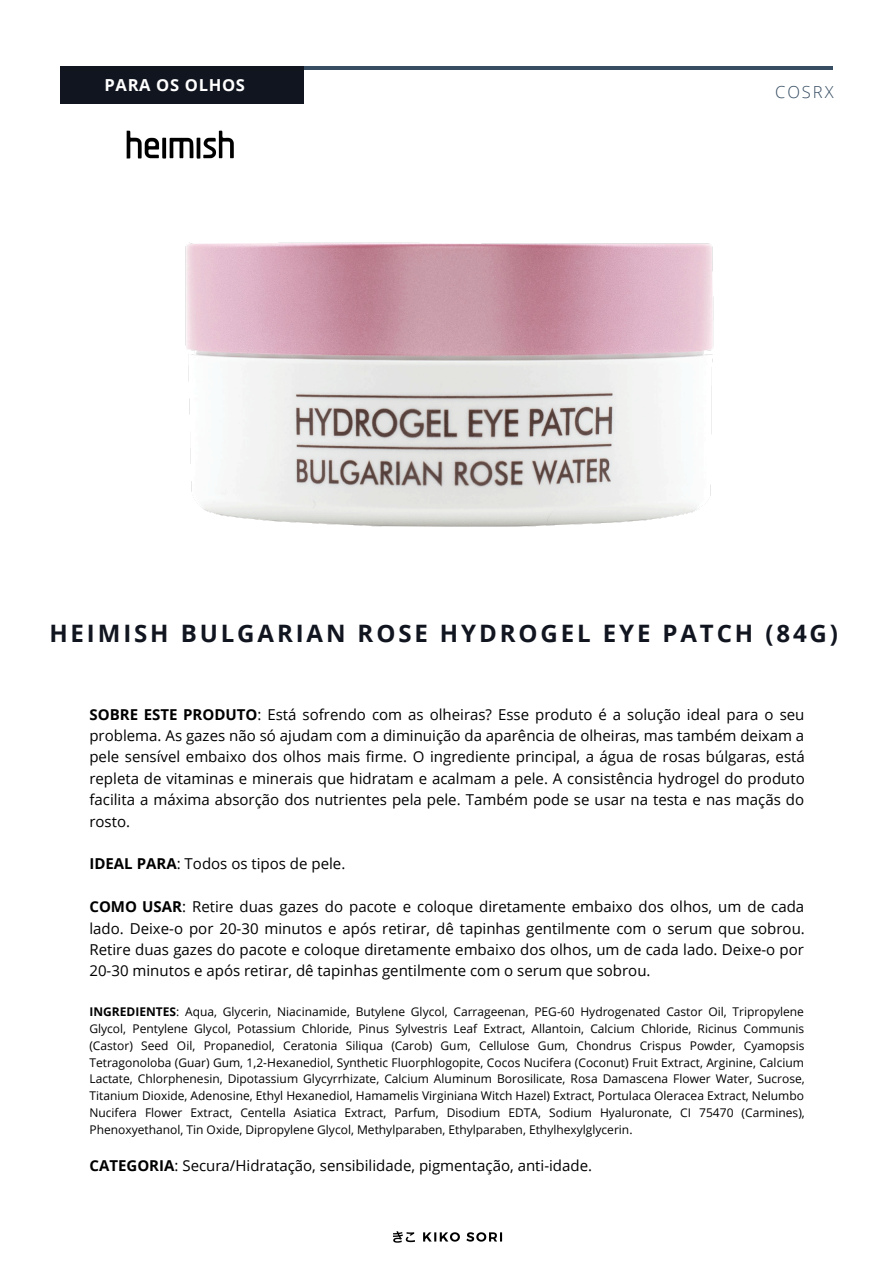
<style>
.page{position:relative;width:894px;height:1264px;background:#fff}
.page>*{position:absolute;margin:0;border:0;box-sizing:border-box;transform-origin:0 0}
.t1{font:700 24px "Open Sans";letter-spacing:.12em;color:#11151f}
.t2{font:700 16.5px "Open Sans";letter-spacing:.04em;color:#fff}
.t3{font:300 16.5px "Open Sans";letter-spacing:.12em;color:#364d62}
.t4{font:15px/21.5px "Open Sans";color:#000;text-align:justify}
.t5{font:12px/17px "Open Sans";color:#000;text-align:justify}
.s1{font-weight:700}
</style>
<div class="page">
<img style="left:60px;top:66px;width:773px;height:461px">
<div style="left:61px;top:66px;width:243px;height:37px;background:#11151f"></div>
<img style="left:91px;top:103px;width:183px;height:90px">
<img style="left:393px;top:1231px;width:110px;height:12px">
<h2 class="t2" style="left:104px;top:73px;width:142px">PARA OS OLHOS</h2>
<h2 class="t3" style="left:774px;top:80px;width:60px">COSRX</h2>
<h1 class="t1" style="left:49px;top:616px;width:790px">HEIMISH BULGARIAN ROSE HYDROGEL EYE PATCH (84G)</h1>
<p class="t4" style="left:89px;top:703px;width:716px"><span class="s1">SOBRE ESTE PRODUTO</span>: Está sofrendo com as olheiras? Esse produto é a solução ideal para o seu problema. As gazes não só ajudam com a diminuição da aparência de olheiras, mas também deixam a pele sensível embaixo dos olhos mais firme. O ingrediente principal, a água de rosas búlgaras, está repleta de vitaminas e minerais que hidratam e acalmam a pele. A consistência hydrogel do produto facilita a máxima absorção dos nutrientes pela pele. Também pode se usar na testa e nas maçãs do rosto.</p>
<p class="t4" style="left:89px;top:852px;width:257px"><span class="s1">IDEAL PARA</span>: Todos os tipos de pele.</p>
<p class="t4" style="left:89px;top:895px;width:716px"><span class="s1">COMO USAR</span>: Retire duas gazes do pacote e coloque diretamente embaixo dos olhos, um de cada lado. Deixe-o por 20-30 minutos e após retirar, dê tapinhas gentilmente com o serum que sobrou.<br>Retire duas gazes do pacote e coloque diretamente embaixo dos olhos, um de cada lado. Deixe-o por 20-30 minutos e após retirar, dê tapinhas gentilmente com o serum que sobrou.</p>
<p class="t5" style="left:89px;top:1002px;width:716px"><span class="s1">INGREDIENTES</span>: Aqua, Glycerin, Niacinamide, Butylene Glycol, Carrageenan, PEG-60 Hydrogenated Castor Oil, Tripropylene Glycol, Pentylene Glycol, Potassium Chloride, Pinus Sylvestris Leaf Extract, Allantoin, Calcium Chloride, Ricinus Communis (Castor) Seed Oil, Propanediol, Ceratonia Siliqua (Carob) Gum, Cellulose Gum, Chondrus Crispus Powder, Cyamopsis Tetragonoloba (Guar) Gum, 1,2-Hexanediol, Synthetic Fluorphlogopite, Cocos Nucifera (Coconut) Fruit Extract, Arginine, Calcium Lactate, Chlorphenesin, Dipotassium Glycyrrhizate, Calcium Aluminum Borosilicate, Rosa Damascena Flower Water, Sucrose, Titanium Dioxide, Adenosine, Ethyl Hexanediol, Hamamelis Virginiana Witch Hazel) Extract, Portulaca Oleracea Extract, Nelumbo Nucifera Flower Extract, Centella Asiatica Extract, Parfum, Disodium EDTA, Sodium Hyaluronate, CI 75470 (Carmines), Phenoxyethanol, Tin Oxide, Dipropylene Glycol, Methylparaben, Ethylparaben, Ethylhexylglycerin.</p>
<p class="t4" style="left:89px;top:1154px;width:504px"><span class="s1">CATEGORIA</span>: Secura/Hidratação, sensibilidade, pigmentação, anti-idade.</p>
</div>
